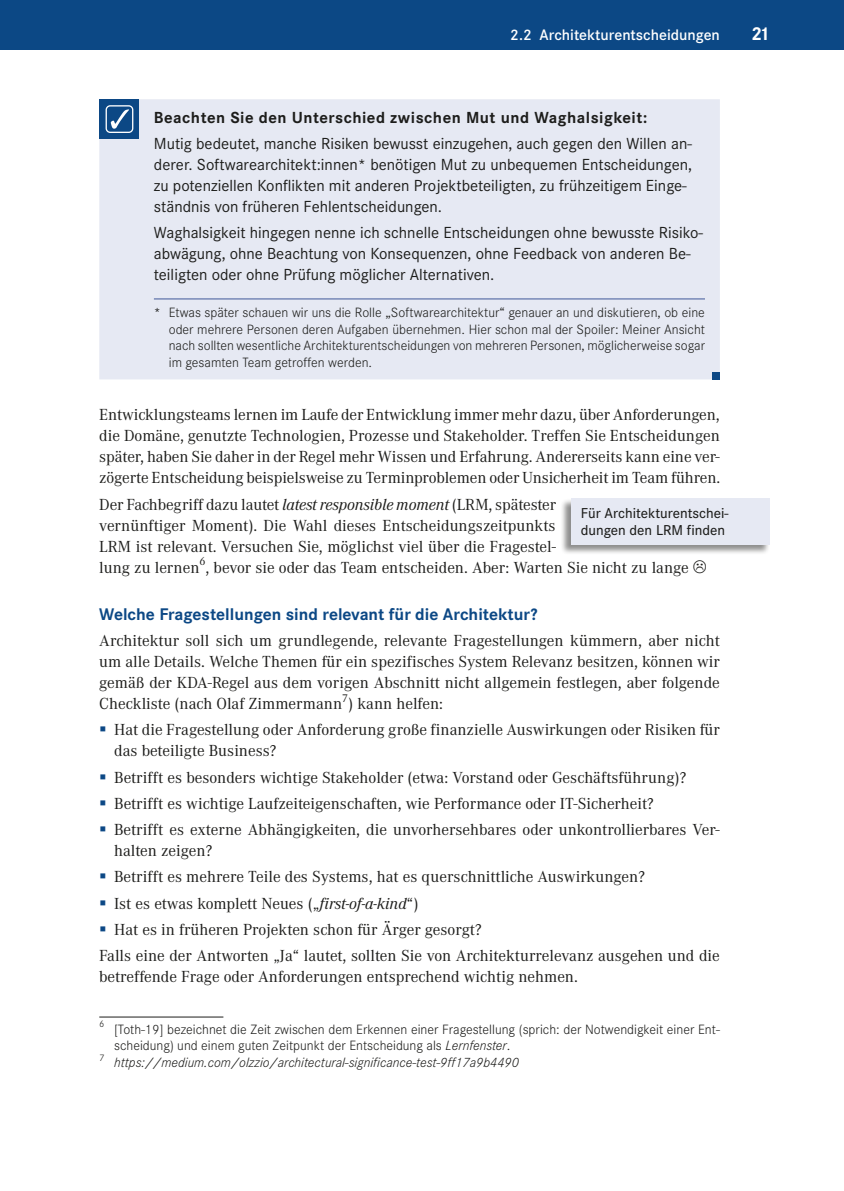
<style>
.page{position:relative;width:844px;height:1191px;background:#fff}
.page>*{position:absolute;margin:0;border:0;box-sizing:border-box;transform-origin:0 0}
.t1{font:700 19.25px "Corporate S Pro";color:#fff}
.t2{font:700 17.5px "Corporate S Pro";color:#0c4885}
.t3{font:16.62px/21px "Corporate A Pro";color:#1d1d1b}
.t4{font:16.62px/21px "Corporate S Pro";color:#1d1d1b}
.t5{font:700 16.62px "Corporate S Pro";letter-spacing:.03em;color:#1d1d1b}
.t6{font:600 15.75px "Corporate S Pro";color:#fff}
.t7{font:500 14.88px/16.6px "Corporate S Pro";color:#1d1d1b}
.t8{font:300 14px/16.6px "Corporate S Pro";color:#1d1d1b;text-align:justify}
.t9{font:italic 300 14px "Corporate S Pro";color:#1d1d1b}
.s1{font-style:italic}
</style>
<div class="page">
<div style="left:0;top:0;width:843px;height:50px;background:#0c4885"></div>
<div style="left:99px;top:99px;width:620px;height:280px;background:#e6e9f3"></div>
<div style="left:712px;top:372px;width:7px;height:7px;background:#0c4885"></div>
<div style="left:99px;top:99px;width:40px;height:40px;background:#0c4885"></div>
<svg style="left:105px;top:105px;width:28px;height:28px"></svg>
<hr style="left:154px;top:298px;width:550px;height:2px;background:#8796bf">
<hr style="left:99px;top:1016px;width:124px;height:1px;background:#1d1d1b">
<div style="left:560px;top:498px;width:209px;height:57px;background:#1d1d1b;opacity:.5"></div>
<div style="left:570px;top:498px;width:199px;height:47px;background:#e6e9f3"></div>
<p class="t6" style="left:510px;top:23px;width:211px">2.2 Architekturentscheidungen</p>
<p class="t1" style="left:751px;top:18px;width:19px">21</p>
<p class="t5" style="left:154px;top:104px;width:495px">Beachten Sie den Unterschied zwischen Mut und Waghalsigkeit:</p>
<p class="t4" style="left:154px;top:132px;width:539px">Mutig bedeutet, manche Risiken bewusst einzugehen, auch gegen den Willen an&shy;derer. Softwarearchitekt:innen* benötigen Mut zu unbequemen Entscheidungen, zu potenziellen Konflikten mit anderen Projektbeteiligten, zu frühzeitigem Einge&shy;ständnis von früheren Fehlentscheidungen.</p>
<p class="t4" style="left:154px;top:221px;width:550px">Waghalsigkeit hingegen nenne ich schnelle Entscheidungen ohne bewusste Risiko&shy;abwägung, ohne Beachtung von Konsequenzen, ohne Feedback von anderen Be&shy;teiligten oder ohne Prüfung möglicher Alternativen.</p>
<p class="t8" style="left:169px;top:303px;width:537px;text-indent:-15px">* Etwas später schauen wir uns die Rolle „Softwarearchitektur“ genauer an und diskutieren, ob eine oder mehrere Personen deren Aufgaben übernehmen. Hier schon mal der Spoiler: Meiner Ansicht nach sollten wesentliche Architekturentscheidungen von mehreren Personen, möglicherweise sogar im gesamten Team getroffen werden.</p>
<p class="t3" style="left:99px;top:403px;width:622px;text-align:justify">Entwicklungsteams lernen im Laufe der Entwicklung immer mehr dazu, über Anforderungen, die Domäne, genutzte Technologien, Prozesse und Stakeholder. Treffen Sie Entscheidungen später, haben Sie daher in der Regel mehr Wissen und Erfahrung. Andererseits kann eine ver&shy;zögerte Entscheidung beispielsweise zu Terminproblemen oder Unsicherheit im Team führen.</p>
<p class="t3" style="left:99px;top:493px;width:591px">Der Fachbegriff dazu lautet <span class="s1">latest responsible moment</span> (LRM, spätester<br>vernünftiger Moment). Die Wahl dieses Entscheidungszeitpunkts<br>LRM ist relevant. Versuchen Sie, möglichst viel über die Fragestel-<br>lung zu lernen<sup>6</sup>, bevor sie oder das Team entscheiden. Aber: Warten Sie nicht zu lange</p>
<p class="t2" style="left:99px;top:600px;width:439px">Welche Fragestellungen sind relevant für die Architektur?</p>
<p class="t3" style="left:99px;top:629px;width:622px;text-align:justify">Architektur soll sich um grundlegende, relevante Fragestellungen kümmern, aber nicht um alle Details. Welche Themen für ein spezifisches System Relevanz besitzen, können wir gemäß der KDA-Regel aus dem vorigen Abschnitt nicht allgemein festlegen, aber folgende Checkliste (nach Olaf Zimmermann<sup>7</sup>) kann helfen:</p>
<p class="t3" style="left:114px;top:718px;width:607px">Hat die Fragestellung oder Anforderung große finanzielle Auswirkungen oder Risiken für das beteiligte Business?</p>
<p class="t3" style="left:114px;top:763px;width:607px;line-height:26.2px">Betrifft es besonders wichtige Stakeholder (etwa: Vorstand oder Geschäftsführung)?<br>Betrifft es wichtige Laufzeiteigenschaften, wie Performance oder IT-Sicherheit?<br>Betrifft es externe Abhängigkeiten, die unvorhersehbares oder unkontrollierbares Ver-</p>
<p class="t3" style="left:114px;top:839px;width:99px">halten zeigen?</p>
<p class="t3" style="left:114px;top:865px;width:532px">Betrifft es mehrere Teile des Systems, hat es querschnittliche Auswirkungen?</p>
<p class="t3" style="left:114px;top:892px;width:306px">Ist es etwas komplett Neues („<span class="s1">first-of-a-kind</span>“)</p>
<p class="t3" style="left:114px;top:918px;width:369px">Hat es in früheren Projekten schon für Ärger gesorgt?</p>
<p class="t3" style="left:99px;top:944px;width:622px">Falls eine der Antworten „Ja“ lautet, sollten Sie von Architekturrelevanz ausgehen und die</p>
<p class="t3" style="left:99px;top:965px;width:480px">betreffende Frage oder Anforderungen entsprechend wichtig nehmen.</p>
<p class="t8" style="left:99px;top:1019px;width:622px"><sup>6</sup> [Toth-19] bezeichnet die Zeit zwischen dem Erkennen einer Fragestellung (sprich: der Notwendigkeit einer Ent-</p>
<p class="t8" style="left:114px;top:1036px;width:397px">scheidung) und einem guten Zeitpunkt der Entscheidung als <span class="s1">Lernfenster</span>.</p>
<p class="t9" style="left:99px;top:1052px;width:421px"><sup>7</sup> https://medium.com/olzzio/architectural-significance-test-9ff17a9b4490</p>
<p class="t7" style="left:580px;top:504px;width:149px">Für Architekturentschei&shy;dungen den LRM finden</p>
</div>
